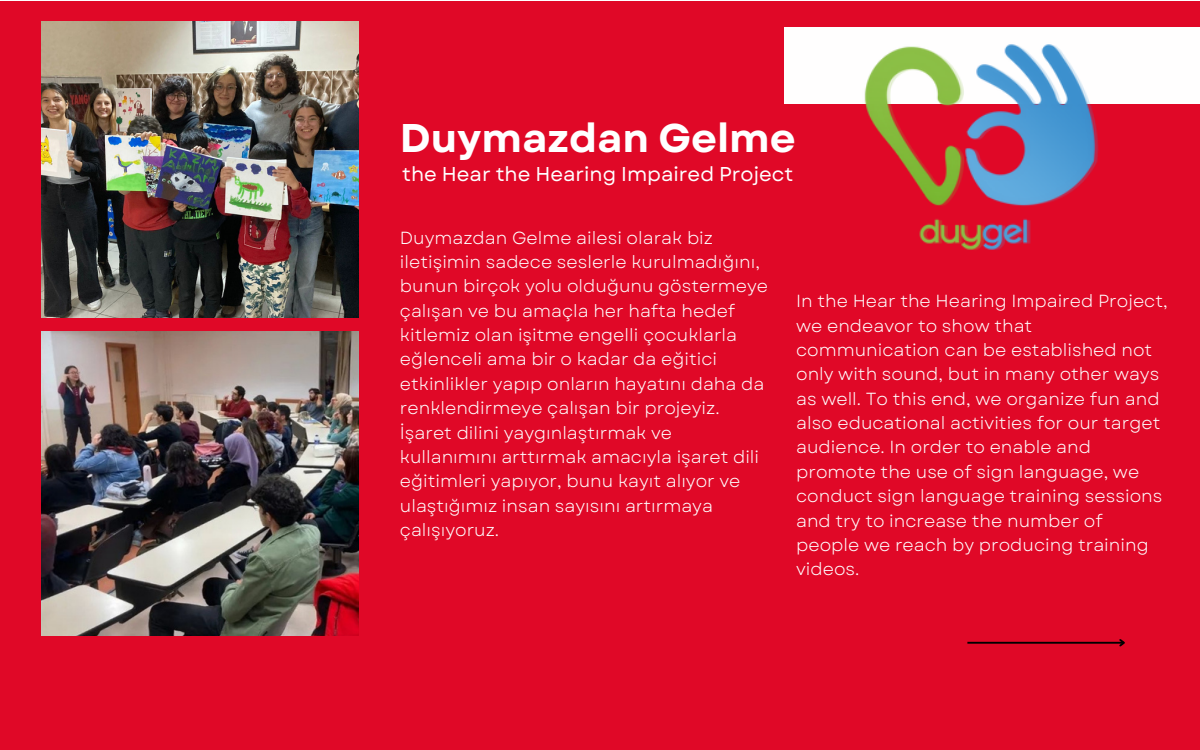
<style>
.page{position:relative;width:1200px;height:750px;background:#fff}
.page>*{position:absolute;margin:0;border:0;box-sizing:border-box;transform-origin:0 0}
.t1{font:700 40px "Garet";color:#fff}
.t2{font:20px "Garet";color:#fff}
.t3{font:17.5px/24.4px "Garet";color:#fff}
</style>
<div class="page">
<div style="left:0;top:2px;width:1200px;height:748px;background:#e00827"></div>
<hr style="left:967px;top:642px;width:157px;height:2px;background:#000">
<svg style="left:1118px;top:639px;width:7px;height:8px"></svg>
<div style="left:784px;top:27px;width:416px;height:77px;background:#fffefe"></div>
<img style="left:42px;top:21px;width:316px;height:297px">
<img style="left:42px;top:331px;width:316px;height:305px">
<img style="left:864px;top:44px;width:234px;height:206px">
<p class="t1" style="left:400px;top:109px;width:397px">Duymazdan Gelme</p>
<p class="t2" style="left:402px;top:159px;width:393px">the Hear the Hearing Impaired Project</p>
<p class="t3" style="left:400px;top:225px;width:370px">Duymazdan Gelme ailesi olarak biz iletişimin sadece seslerle kurulmadığını, bunun birçok yolu olduğunu göstermeye çalışan ve bu amaçla her hafta hedef kitlemiz olan işitme engelli çocuklarla eğlenceli ama bir o kadar da eğitici etkinlikler yapıp onların hayatını daha da renklendirmeye çalışan bir projeyiz.<br>İşaret dilini yaygınlaştırmak ve kullanımını arttırmak amacıyla işaret dili eğitimleri yapıyor, bunu kayıt alıyor ve ulaştığımız insan sayısını artırmaya çalışıyoruz.</p>
<p class="t3" style="left:796px;top:289px;width:373px">In the Hear the Hearing Impaired Project, we endeavor to show that communication can be established not only with sound, but in many other ways as well. To this end, we organize fun and also educational activities for our target audience. In order to enable and promote the use of sign language, we conduct sign language training sessions and try to increase the number of people we reach by producing training videos.</p>
</div>
